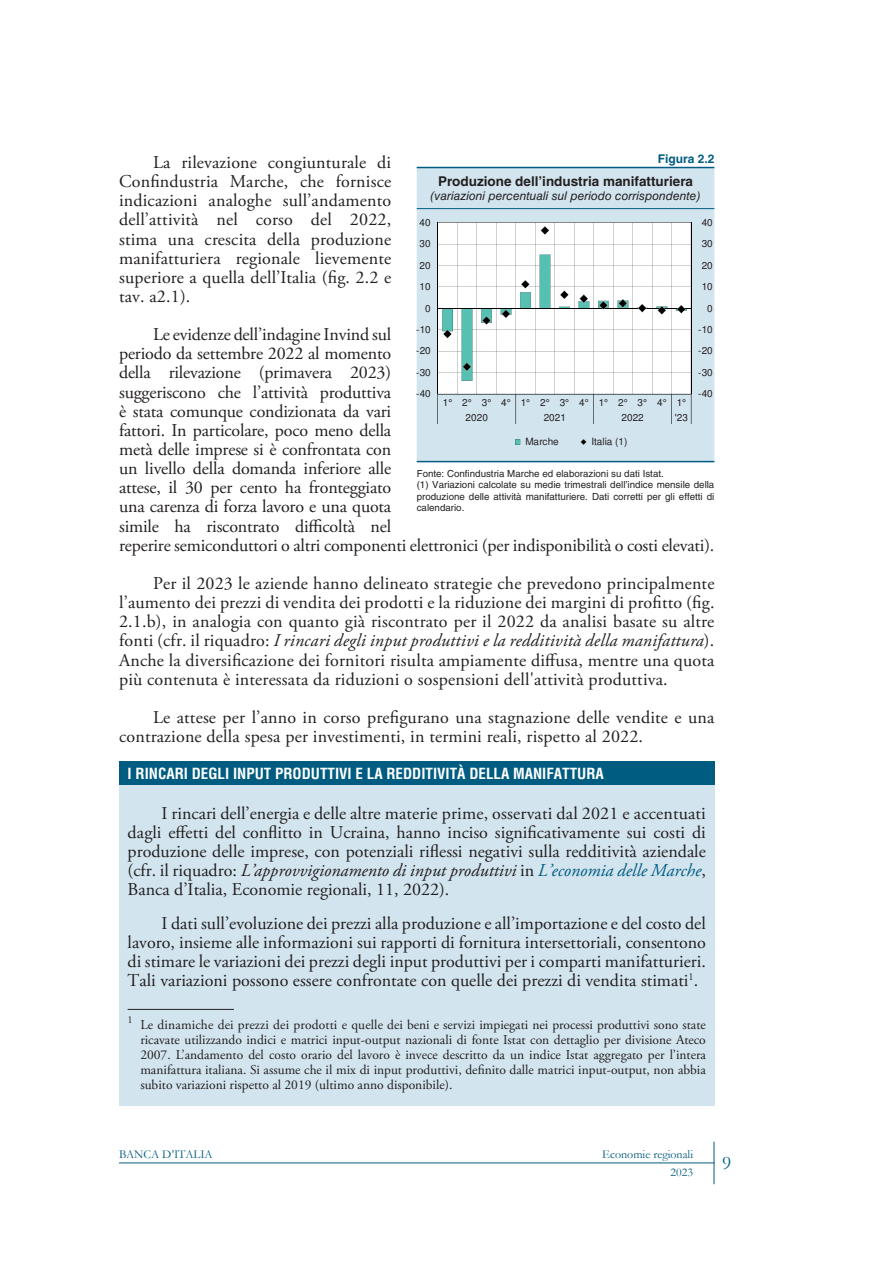
<style>
.page{position:relative;width:893px;height:1263px;background:#fff}
.page>*{position:absolute;margin:0;border:0;box-sizing:border-box;transform-origin:0 0}
.t1{font:19.5px "Garamond";color:#005c81}
.ER-TESTO_Paragrafo{font:18px/19.2px "Adobe Garamond Pro";letter-spacing:-.01em;color:#231f20;text-align:justify}
.ER-BOX_Paragrafo{font:18px/19.2px "Adobe Garamond Pro";color:#231f20;text-align:justify}
.ER-TESTO_Paragrafo-2{font:18px/19.2px "Adobe Garamond Pro";letter-spacing:.01em;color:#231f20}
.ER-BOX_Titolo{font:700 condensed 15px "Helvetica LT Std";color:#fff}
.ER-BOX_Nota{font:13.5px/15px "Adobe Garamond Pro";color:#231f20;text-align:justify}
.ER-FIGURA_Titolo{font:700 13.5px "Helvetica LT Std";color:#231f20}
.ER-FIGURA_Sottotitol{font:italic 12px "Helvetica LT Std";color:#231f20}
.t2{font:12px "Garamond";color:#005c81}
.ER-FIGURA_Numero{font:700 12px "Helvetica LT Std";color:#005c81}
.t3{font:10.05px/15px "Helvetica";color:#231f20}
.ER-FIGURA_Nota{font:9.75px/11.2px "Helvetica LT Std";color:#231f20;text-align:justify}
.s1{font-style:italic}
.s2{font-style:italic;color:#005c81}
</style>
<div class="page">
<hr style="left:119px;top:1162px;width:595px;height:1px;background:#005c81">
<hr style="left:714px;top:1142px;width:1px;height:42px;background:#005c81">
<div style="left:417px;top:168px;width:297px;height:293px;background:#d2e4ee"></div>
<hr style="left:417px;top:167px;width:297px;height:1px;background:#005c81">
<hr style="left:417px;top:461px;width:297px;height:1px;background:#005c81">
<hr style="left:417px;top:208px;width:297px;height:1px;background:#005c81">
<svg style="left:437px;top:222px;width:255px;height:202px"></svg>
<svg style="left:515px;top:439px;width:5px;height:6px"></svg>
<svg style="left:580px;top:439px;width:7px;height:6px"></svg>
<div style="left:119px;top:761px;width:595px;height:345px;background:#d2e4ee"></div>
<div style="left:119px;top:761px;width:595px;height:24px;background:#005c81"></div>
<hr style="left:128px;top:1009px;width:106px;height:1px;background:#231f20">
<h3 class="ER-FIGURA_Numero" style="left:658px;top:152px;width:58px">Figura 2.2</h3>
<h3 class="ER-FIGURA_Titolo" style="left:438px;top:173px;width:257px">Produzione dell’industria manifatturiera</h3>
<p class="ER-FIGURA_Sottotitol" style="left:430px;top:189px;width:272px">(variazioni percentuali sul periodo corrispondente)</p>
<p class="ER-TESTO_Paragrafo" style="left:119px;top:153px;width:274px;text-indent:34px">La rilevazione congiunturale di Confindustria Marche, che fornisce indicazioni analoghe sull’andamento dell’attività nel corso del 2022, stima una crescita della produzione manifatturiera regionale lievemente superiore a quella dell’Italia (fig. 2.2 e tav. a2.1).</p>
<p class="ER-TESTO_Paragrafo" style="left:119px;top:325px;width:597px;text-align:left;text-indent:34px">Le evidenze dell’indagine Invind sul<br>periodo da settembre 2022 al momento<br>della rilevazione (primavera 2023)<br>suggeriscono che l’attività produttiva<br>è stata comunque condizionata da vari<br>fattori. In particolare, poco meno della<br>metà delle imprese si è confrontata con<br>un livello della domanda inferiore alle<br>attese, il 30 per cento ha fronteggiato<br>una carenza di forza lavoro e una quota<br>simile ha riscontrato difficoltà nel<br>reperire semiconduttori o altri componenti elettronici (per indisponibilità o costi elevati).</p>
<p class="ER-TESTO_Paragrafo" style="left:119px;top:574px;width:597px;text-indent:34px">Per il 2023 le aziende hanno delineato strategie che prevedono principalmente l’aumento dei prezzi di vendita dei prodotti e la riduzione dei margini di profitto (fig.<br>2.1.b), in analogia con quanto già riscontrato per il 2022 da analisi basate su altre fonti (cfr. il riquadro: <span class="s1">I rincari degli input produttivi e la redditività della manifattura</span>).<br>Anche la diversificazione dei fornitori risulta ampiamente diffusa, mentre una quota più contenuta è interessata da riduzioni o sospensioni dell'attività produttiva.</p>
<p class="ER-TESTO_Paragrafo-2" style="left:119px;top:708px;width:597px;text-indent:34px">Le attese per l’anno in corso prefigurano una stagnazione delle vendite e una contrazione della spesa per investimenti, in termini reali, rispetto al 2022.</p>
<p class="t3" style="left:419px;top:215px;width:13px">40</p>
<p class="t3" style="left:702px;top:215px;width:13px">40</p>
<p class="t3" style="left:419px;top:236px;width:13px">30</p>
<p class="t3" style="left:702px;top:236px;width:13px">30</p>
<p class="t3" style="left:419px;top:258px;width:13px">20</p>
<p class="t3" style="left:702px;top:258px;width:13px">20</p>
<p class="t3" style="left:419px;top:279px;width:13px">10</p>
<p class="t3" style="left:702px;top:279px;width:13px">10</p>
<p class="t3" style="left:425px;top:301px;width:7px">0</p>
<p class="t3" style="left:707px;top:301px;width:7px">0</p>
<p class="t3" style="left:416px;top:322px;width:16px">-10</p>
<p class="t3" style="left:698px;top:322px;width:16px">-10</p>
<p class="t3" style="left:416px;top:343px;width:16px">-20</p>
<p class="t3" style="left:698px;top:343px;width:16px">-20</p>
<p class="t3" style="left:416px;top:365px;width:16px">-30</p>
<p class="t3" style="left:698px;top:365px;width:16px">-30</p>
<p class="t3" style="left:416px;top:386px;width:16px">-40</p>
<p class="t3" style="left:698px;top:386px;width:16px">-40</p>
<p class="t3" style="left:466px;top:395px;width:222px;text-indent:-23px">1° 2° 3° 4° 1° 2° 3° 4° 1° 2° 3° 4° 1°<br>2020</p>
<p class="t3" style="left:544px;top:410px;width:24px">2021</p>
<p class="t3" style="left:622px;top:410px;width:24px">2022</p>
<p class="t3" style="left:675px;top:410px;width:15px">'23</p>
<p class="t3" style="left:525px;top:434px;width:35px">Marche</p>
<p class="t3" style="left:591px;top:434px;width:38px">Italia (1)</p>
<p class="ER-FIGURA_Nota" style="left:417px;top:468px;width:249px">Fonte: Confindustria Marche ed elaborazioni su dati Istat.</p>
<p class="ER-FIGURA_Nota" style="left:417px;top:479px;width:299px">(1) Variazioni calcolate su medie trimestrali dell’indice mensile della produzione delle attività manifatturiere. Dati corretti per gli effetti di calendario.</p>
<h3 class="ER-BOX_Titolo" style="left:128px;top:764px;width:478px">I RINCARI DEGLI INPUT PRODUTTIVI E LA REDDITIVITÀ DELLA MANIFATTURA</h3>
<p class="ER-BOX_Paragrafo" style="left:128px;top:804px;width:580px;text-indent:34px">I rincari dell’energia e delle altre materie prime, osservati dal 2021 e accentuati dagli effetti del conflitto in Ucraina, hanno inciso significativamente sui costi di produzione delle imprese, con potenziali riflessi negativi sulla redditività aziendale (cfr. il riquadro: <span class="s1">L’approvvigionamento di input produttivi</span> in <span class="s2">L’economia delle Marche</span>, Banca d’Italia, Economie regionali, 11, 2022).</p>
<p class="ER-BOX_Paragrafo" style="left:128px;top:914px;width:580px;text-indent:34px">I dati sull’evoluzione dei prezzi alla produzione e all’importazione e del costo del lavoro, insieme alle informazioni sui rapporti di fornitura intersettoriali, consentono di stimare le variazioni dei prezzi degli input produttivi per i comparti manifatturieri.<br>Tali variazioni possono essere confrontate con quelle dei prezzi di vendita stimati<sup>1</sup>.</p>
<p class="ER-BOX_Nota" style="left:140px;top:1017px;width:567px;text-indent:-13px"><sup>1</sup> Le dinamiche dei prezzi dei prodotti e quelle dei beni e servizi impiegati nei processi produttivi sono state ricavate utilizzando indici e matrici input-output nazionali di fonte Istat con dettaglio per divisione Ateco 2007. L’andamento del costo orario del lavoro è invece descritto da un indice Istat aggregato per l’intera manifattura italiana. Si assume che il mix di input produttivi, definito dalle matrici input-output, non abbia subito variazioni rispetto al 2019 (ultimo anno disponibile).</p>
<p class="t2" style="left:119px;top:1146px;width:95px">BANCA D’ITALIA</p>
<p class="t2" style="left:602px;top:1146px;width:92px">Economie regionali</p>
<p class="t2" style="left:671px;top:1164px;width:24px">2023</p>
<p class="t1" style="left:722px;top:1150px;width:11px">9</p>
</div>
